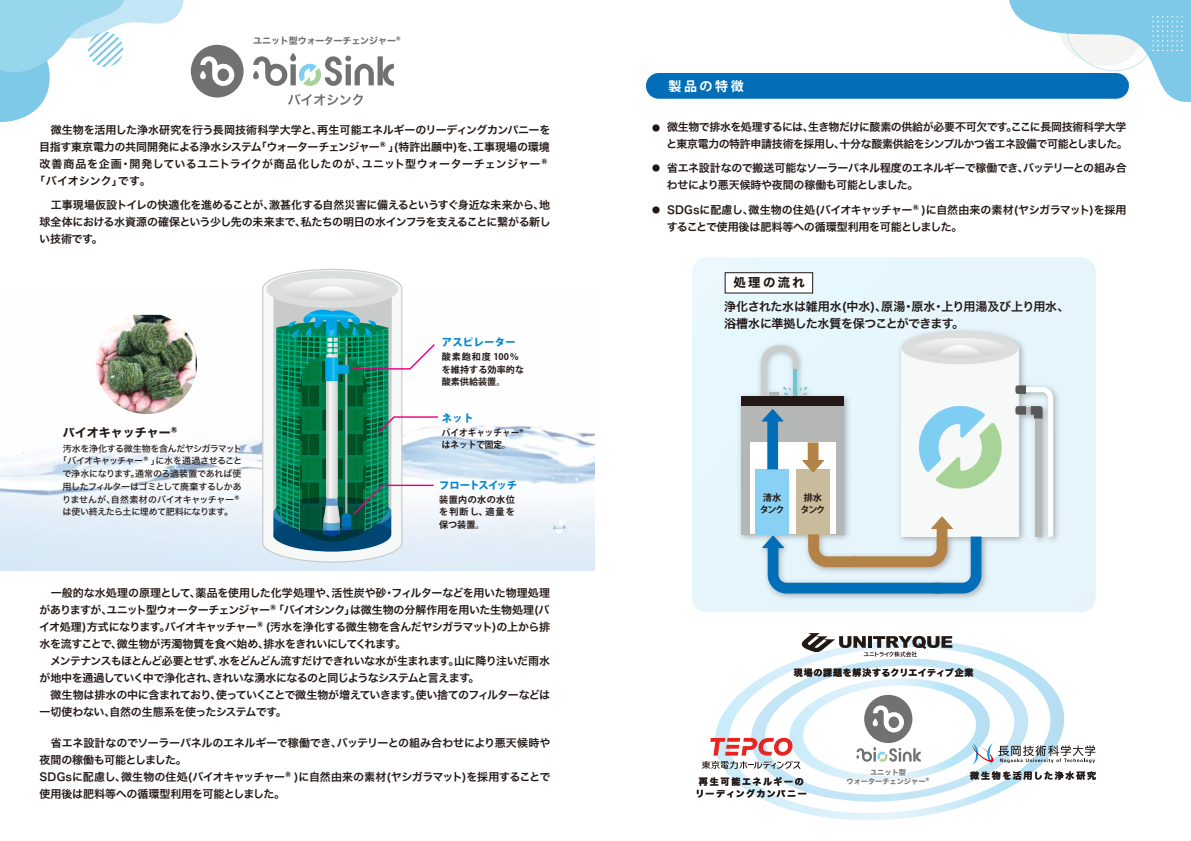
<style>
.page{position:relative;width:1191px;height:841px;background:#fff}
.page>*{position:absolute;margin:0;border:0;box-sizing:border-box;transform-origin:0 0}
.t1{font:700 13px "Koz Go Pro";letter-spacing:.195em;color:#fff}
.t2{font:12.4px "Hiragino Sans W7";letter-spacing:.195em;color:#221815}
.t3{font:12px/17px "Hiragino Sans W6";letter-spacing:-.03em;color:#221815}
.t4{font:12px "Hiragino Sans W7";color:#221815}
.t5{font:11px/17px "Hiragino Sans W6";letter-spacing:-.035em;color:#221815}
.t6{font:11px "Hiragino Sans W6";letter-spacing:.03em;color:#221815}
.t7{font:11px "Hiragino Sans W6";color:#221815}
.t8{font:800 10.4px "Koz Go Pro";letter-spacing:.02em;color:#0086d1}
.t9{font:800 10.4px "Koz Go Pro";letter-spacing:-.085em;color:#0086d1}
.t10{font:700 9.2px/11.4px "Koz Go Pro";letter-spacing:-.14em;color:#221815;text-align:center}
.t11{font:700 9.1px/12.1px "Koz Go Pro";letter-spacing:.005em;color:#221815;text-align:justify}
.t12{font:700 9.1px/12.1px "Koz Go Pro";letter-spacing:.005em;color:#221815;scale:.95 1}
.t13{font:9px "Hiragino Sans W5";letter-spacing:-.04em;color:#221815}
.t14{font:9px "Hiragino Sans W5";letter-spacing:-.02em;color:#221815}
.t15{font:9px/11.3px "Hiragino Sans W7";letter-spacing:.17em;color:#221815;text-align:center}
.t16{font:9px "Hiragino Sans W7";letter-spacing:.07em;color:#221815}
.t17{font:9px "Hiragino Sans W7";letter-spacing:-.01em;color:#727171}
.t18{font:9px "Hiragino Sans W7";letter-spacing:.19em;color:#221815}
.t19{font:700 8px "Koz Go Pro";color:#221815}
.t20{font:7.2px/9.1px "Hiragino Sans W7";letter-spacing:-.01em;color:#727171;text-align:center}
</style>
<div class="page">
<img style="left:0;top:314px;width:594px;height:256px">
<svg style="left:1009px;top:0;width:181px;height:102px"></svg>
<svg style="left:1149px;top:16px;width:36px;height:35px"></svg>
<svg style="left:0;top:0;width:193px;height:123px"></svg>
<svg style="left:261px;top:268px;width:142px;height:295px"></svg>
<div style="left:691px;top:257px;width:404px;height:355px;background:#e6f6fc;border-radius:15px"></div>
<svg style="left:767px;top:801px;width:212px;height:19px"></svg>
<img style="left:96px;top:315px;width:101px;height:99px">
<div style="left:646px;top:73px;width:482px;height:26px;background:#036eb8;border-radius:13px"></div>
<div style="left:724px;top:272px;width:89px;height:21px;background:#fff;border:1px solid #221815"></div>
<img style="left:739px;top:330px;width:320px;height:269px">
<div style="left:900px;top:346px;width:119px;height:191px;background:#f7f8f8;border:1px solid #f7f8f8"></div>
<div style="left:741px;top:396px;width:103px;height:138px;background:#b5b6b6"></div>
<div style="left:741px;top:396px;width:103px;height:10px;background:#221815"></div>
<svg style="left:901px;top:331px;width:117px;height:33px"></svg>
<svg style="left:1015px;top:384px;width:40px;height:157px"></svg>
<div style="left:750px;top:442px;width:85px;height:92px;background:#fff"></div>
<div style="left:755px;top:469px;width:34px;height:65px;background:#88d1f5"></div>
<div style="left:796px;top:469px;width:34px;height:65px;background:#c9bc9c"></div>
<svg style="left:918px;top:406px;width:84px;height:83px"></svg>
<svg style="left:758px;top:342px;width:66px;height:130px"></svg>
<svg style="left:762px;top:516px;width:219px;height:77px"></svg>
<svg style="left:266px;top:271px;width:173px;height:280px"></svg>
<svg style="left:253px;top:53px;width:141px;height:33px"></svg>
<div style="left:191px;top:45px;width:52px;height:52px;background:#727171;border-radius:50%"></div>
<svg style="left:200px;top:56px;width:34px;height:30px"></svg>
<svg style="left:288px;top:94px;width:75px;height:12px"></svg>
<svg style="left:702px;top:633px;width:393px;height:168px"></svg>
<p class="t17" style="left:253px;top:34px;width:149px">ユニット型ウォーターチェンジャー®</p>
<p class="t5" style="left:40px;top:120px;width:512px">　微生物を活用した浄水研究を行う長岡技術科学大学と、再生可能エネルギーのリーディングカンパニーを</p>
<p class="t5" style="left:39px;top:137px;width:512px">目指す東京電力の共同開発による浄水システム「ウォーターチェンジャー®」(特許出願中)を、工事現場の環境</p>
<p class="t6" style="left:40px;top:153px;width:514px">改善商品を企画・開発しているユニトライクが商品化したのが、ユニット型ウォーターチェンジャー®</p>
<p class="t7" style="left:34px;top:170px;width:118px">「バイオシンク」です。</p>
<p class="t5" style="left:39px;top:196px;width:513px;text-align:justify">　工事現場仮設トイレの快適化を進めることが、激甚化する自然災害に備えるというすぐ身近な未来から、地球全体における水資源の確保という少し先の未来まで、私たちの明日の水インフラを支えることに繋がる新しい技術です。</p>
<p class="t4" style="left:63px;top:423px;width:122px">バイオキャッチャー®</p>
<p class="t13" style="left:63px;top:440px;width:181px">汚水を浄化する微生物を含んだヤシガラマット</p>
<p class="t13" style="left:58px;top:453px;width:185px">「バイオキャッチャー®」に水を通過させること</p>
<p class="t14" style="left:62px;top:465px;width:180px">で浄水になります。通常のろ過装置であれば使</p>
<p class="t13" style="left:63px;top:478px;width:181px">用したフィルターはゴミとして廃棄するしかあ</p>
<p class="t13" style="left:62px;top:491px;width:183px">りませんが、自然素材のバイオキャッチャー®</p>
<p class="t13" style="left:63px;top:504px;width:172px">は使い終えたら土に埋めて肥料になります。</p>
<p class="t8" style="left:442px;top:335px;width:75px">アスピレーター</p>
<p class="t11" style="left:442px;top:351px;width:84px;text-align:left">酸素飽和度 100％を維持する効率的な酸素供給装置。</p>
<p class="t8" style="left:442px;top:411px;width:33px">ネット</p>
<p class="t12" style="left:442px;top:427px;width:88px">バイオキャッチャー®はネットで固定。</p>
<p class="t9" style="left:439px;top:478px;width:80px">フロートスイッチ</p>
<p class="t11" style="left:439px;top:494px;width:77px">装置内の水の水位を判断し、適量を保つ装置。</p>
<p class="t5" style="left:39px;top:583px;width:512px">　一般的な水処理の原理として、薬品を使用した化学処理や、活性炭や砂・フィルターなどを用いた物理処理がありますが、ユニット型ウォーターチェンジャー®「バイオシンク」は微生物の分解作用を用いた生物処理(バイオ処理)方式になります。バイオキャッチャー®(汚水を浄化する微生物を含んだヤシガラマット)の上から排水を流すことで、微生物が汚濁物質を食べ始め、排水をきれいにしてくれます。<br>　メンテナンスもほとんど必要とせず、水をどんどん流すだけできれいな水が生まれます。山に降り注いだ雨水が地中を通過していく中で浄化され、きれいな湧水になるのと同じようなシステムと言えます。<br>　微生物は排水の中に含まれており、使っていくことで微生物が増えていきます。使い捨てのフィルターなどは一切使わない、自然の生態系を使ったシステムです。</p>
<p class="t5" style="left:40px;top:733px;width:512px">　省エネ設計なのでソーラーパネルのエネルギーで稼働でき、バッテリーとの組み合わせにより悪天候時や夜間の稼働も可能としました。<br>SDGsに配慮し、微生物の住処(バイオキャッチャー®)に自然由来の素材(ヤシガラマット)を採用することで使用後は肥料等への循環型利用を可能としました。</p>
<p class="t1" style="left:668px;top:78px;width:77px">製品の特徴</p>
<p class="t5" style="left:666px;top:118px;width:463px">微生物で排水を処理するには、生き物だけに酸素の供給が必要不可欠です。ここに長岡技術科学大学と東京電力の特許申請技術を採用し、十分な酸素供給をシンプルかつ省エネ設備で可能としました。</p>
<p class="t5" style="left:667px;top:159px;width:461px">省エネ設計なので搬送可能なソーラーパネル程度のエネルギーで稼働でき、バッテリーとの組み合わせにより悪天候時や夜間の稼働も可能としました。</p>
<p class="t5" style="left:666px;top:200px;width:461px">SDGsに配慮し、微生物の住処(バイオキャッチャー®)に自然由来の素材(ヤシガラマット)を採用することで使用後は肥料等への循環型利用を可能としました。</p>
<p class="t19" style="left:652px;top:123px;width:9px">●</p>
<p class="t19" style="left:652px;top:163px;width:9px">●</p>
<p class="t19" style="left:652px;top:205px;width:9px">●</p>
<p class="t2" style="left:733px;top:273px;width:73px">処理の流れ</p>
<p class="t3" style="left:724px;top:297px;width:346px">浄化された水は雑用水(中水)、原湯・原水・上り用湯及び上り用水、浴槽水に準拠した水質を保つことができます。</p>
<p class="t10" style="left:759px;top:492px;width:26px">清水タンク</p>
<p class="t10" style="left:800px;top:492px;width:26px">排水タンク</p>
<p class="t16" style="left:793px;top:665px;width:181px">現場の課題を解決するクリエイティブ企業</p>
<p class="t15" style="left:695px;top:776px;width:113px">再生可能エネルギーのリーディングカンパニー</p>
<p class="t20" style="left:846px;top:768px;width:85px">ユニット型<br>ウォーターチェンジャー®</p>
<p class="t18" style="left:970px;top:768px;width:127px">微生物を活用した浄水研究</p>
</div>
